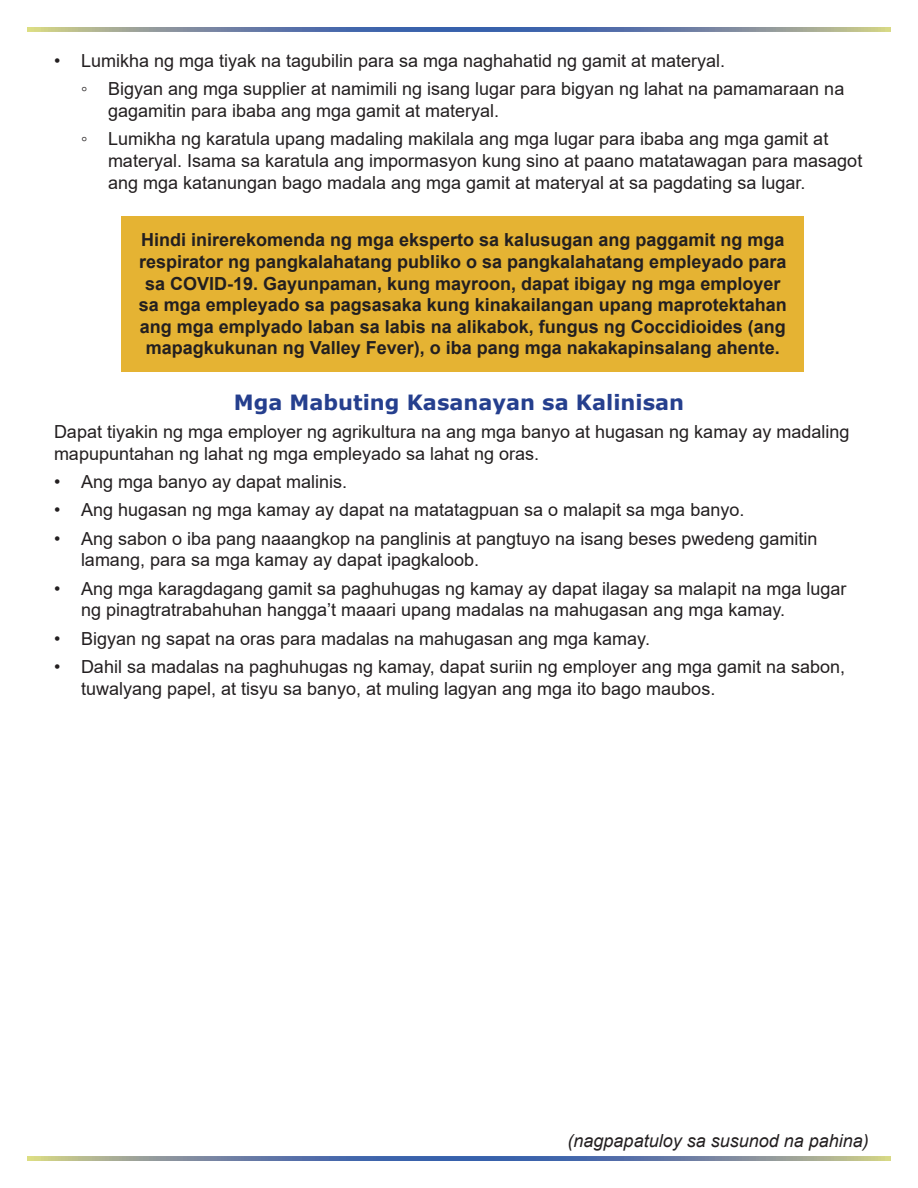
<style>
.page{position:relative;width:918px;height:1188px;background:#fff}
.page>*{position:absolute;margin:0;border:0;box-sizing:border-box;transform-origin:0 0}
.t1{font:700 21px "Verdana";color:#253f8e}
.t2{font:18px/21.6px "Arial";color:#231f20}
.t3{font:700 18px/21.6px "Arial";color:#231f20;text-align:center}
.t4{font:italic 18px "Arial";color:#231f20}
</style>
<div class="page">
<svg style="left:27px;top:27px;width:864px;height:5px;background:#7387a1"></svg>
<svg style="left:27px;top:1156px;width:864px;height:5px;background:#7387a1"></svg>
<div style="left:122px;top:216px;width:682px;height:156px;background:#e5b333"></div>
<p class="t2" style="left:54px;top:50px;width:673px">• Lumikha ng mga tiyak na tagubilin para sa mga naghahatid ng gamit at materyal.</p>
<p class="t2" style="left:108px;top:78px;width:738px;text-indent:-27px">◦ Bigyan ang mga supplier at namimili ng isang lugar para bigyan ng lahat na pamamaraan na gagamitin para ibaba ang mga gamit at materyal.</p>
<p class="t2" style="left:108px;top:128px;width:756px;text-indent:-27px">◦ Lumikha ng karatula upang madaling makilala ang mga lugar para ibaba ang mga gamit at materyal. Isama sa karatula ang impormasyon kung sino at paano matatawagan para masagot ang mga katanungan bago madala ang mga gamit at materyal at sa pagdating sa lugar.</p>
<p class="t3" style="left:139px;top:230px;width:650px">Hindi inirerekomenda ng mga eksperto sa kalusugan ang paggamit ng mga respirator ng pangkalahatang publiko o sa pangkalahatang empleyado para sa COVID-19. Gayunpaman, kung mayroon, dapat ibigay ng mga employer sa mga empleyado sa pagsasaka kung kinakailangan upang maprotektahan ang mga emplyado laban sa labis na alikabok, fungus ng Coccidioides (ang mapagkukunan ng Valley Fever), o iba pang mga nakakapinsalang ahente.</p>
<h2 class="t1" style="left:234px;top:387px;width:452px">Mga Mabuting Kasanayan sa Kalinisan</h2>
<p class="t2" style="left:54px;top:421px;width:797px">Dapat tiyakin ng mga employer ng agrikultura na ang mga banyo at hugasan ng kamay ay madaling mapupuntahan ng lahat ng mga empleyado sa lahat ng oras.</p>
<p class="t2" style="left:54px;top:471px;width:295px">• Ang mga banyo ay dapat malinis.</p>
<p class="t2" style="left:54px;top:499px;width:692px">• Ang hugasan ng mga kamay ay dapat na matatagpuan sa o malapit sa mga banyo.</p>
<p class="t2" style="left:81px;top:528px;width:738px;text-indent:-27px">• Ang sabon o iba pang naaangkop na panglinis at pangtuyo na isang beses pwedeng gamitin lamang, para sa mga kamay ay dapat ipagkaloob.</p>
<p class="t2" style="left:81px;top:577px;width:767px;text-indent:-27px">• Ang mga karagdagang gamit sa paghuhugas ng kamay ay dapat ilagay sa malapit na mga lugar ng pinagtratrabahuhan hangga’t maaari upang madalas na mahugasan ang mga kamay.</p>
<p class="t2" style="left:54px;top:627px;width:598px">• Bigyan ng sapat na oras para madalas na mahugasan ang mga kamay.</p>
<p class="t2" style="left:81px;top:656px;width:766px;text-indent:-27px">• Dahil sa madalas na paghuhugas ng kamay, dapat suriin ng employer ang mga gamit na sabon, tuwalyang papel, at tisyu sa banyo, at muling lagyan ang mga ito bago maubos.</p>
<p class="t4" style="left:568px;top:1129px;width:303px">(nagpapatuloy sa susunod na pahina)</p>
</div>
